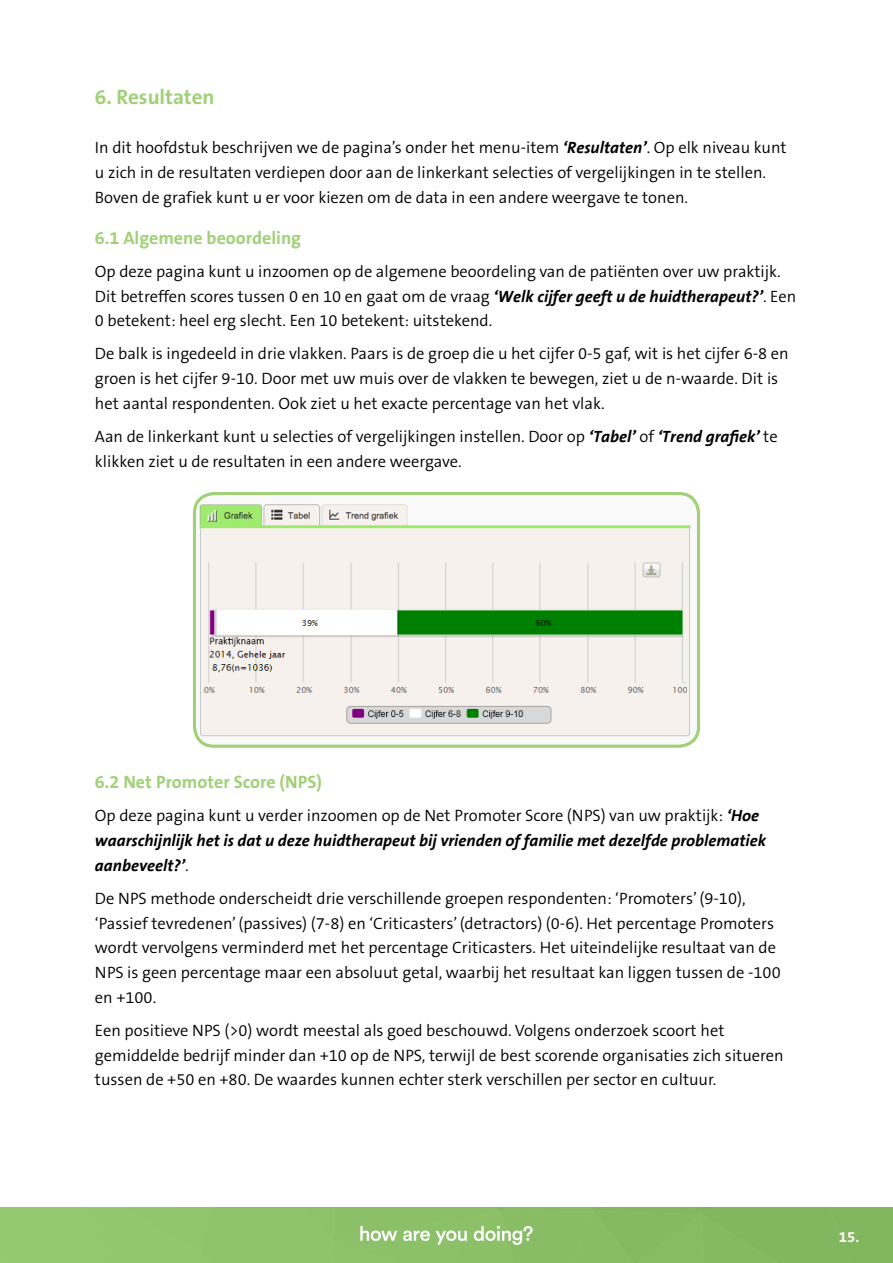
<style>
.page{position:relative;width:893px;height:1263px;background:#fff}
.page>*{position:absolute;margin:0;border:0;box-sizing:border-box;transform-origin:0 0}
.t1{font:700 21px "The Sans B7";color:#a1d078}
.t2{font:700 18px "The Sans B7";color:#a1d078}
.t3{font:300 16.5px/24.8px "The Sans B4";color:#000}
.t4{font:italic 700 16.5px/24.8px "The Sans B7";color:#000}
.t5{font:700 15px "The Sans B7";color:#fff}
.s1{font-family:"The Sans B7";font-weight:700;font-style:italic}
.s2{font-family:"The Sans B4";font-weight:300;font-style:normal}
</style>
<div class="page">
<svg style="left:0;top:1208px;width:893px;height:55px"></svg>
<img style="left:197px;top:496px;width:499px;height:248px">
<div style="left:193px;top:492px;width:507px;height:256px;border:3px solid #a1d078;border-radius:20px"></div>
<p class="t1" style="left:95px;top:85px;width:121px">6. Resultaten</p>
<p class="t3" style="left:95px;top:136px;width:693px">In dit hoofdstuk beschrijven we de pagina’s onder het menu-item <span class="s1">‘Resultaten’</span>. Op elk niveau kunt u zich in de resultaten verdiepen door aan de linkerkant selecties of vergelijkingen in te stellen.<br>Boven de grafiek kunt u er voor kiezen om de data in een andere weergave te tonen.</p>
<p class="t2" style="left:95px;top:228px;width:208px">6.1 Algemene beoordeling</p>
<p class="t3" style="left:95px;top:259px;width:703px">Op deze pagina kunt u inzoomen op de algemene beoordeling van de patiënten over uw praktijk.<br>Dit betreffen scores tussen 0 en 10 en gaat om de vraag <span class="s1">‘Welk cijfer geeft u de huidtherapeut?’</span>. Een<br>0 betekent: heel erg slecht. Een 10 betekent: uitstekend.</p>
<p class="t3" style="left:95px;top:342px;width:695px">De balk is ingedeeld in drie vlakken. Paars is de groep die u het cijfer 0-5 gaf, wit is het cijfer 6-8 en groen is het cijfer 9-10. Door met uw muis over de vlakken te bewegen, ziet u de n-waarde. Dit is het aantal respondenten. Ook ziet u het exacte percentage van het vlak.</p>
<p class="t3" style="left:95px;top:424px;width:684px">Aan de linkerkant kunt u selecties of vergelijkingen instellen. Door op <span class="s1">‘Tabel’</span> of <span class="s1">‘Trend grafiek’</span> te klikken ziet u de resultaten in een andere weergave.</p>
<p class="t2" style="left:95px;top:773px;width:228px">6.2 Net Promoter Score (NPS)</p>
<p class="t3" style="left:95px;top:804px;width:666px">Op deze pagina kunt u verder inzoomen op de Net Promoter Score (NPS) van uw praktijk: <span class="s1">‘Hoe</span></p>
<p class="t4" style="left:95px;top:829px;width:673px">waarschijnlijk het is dat u deze huidtherapeut bij vrienden of familie met dezelfde problematiek aanbeveelt?’<span class="s2">.</span></p>
<p class="t3" style="left:95px;top:886px;width:687px">De NPS methode onderscheidt drie verschillende groepen respondenten: ‘Promoters’ (9-10), ‘Passief tevredenen’ (passives) (7-8) en ‘Criticasters’ (detractors) (0-6). Het percentage Promoters wordt vervolgens verminderd met het percentage Criticasters. Het uiteindelijke resultaat van de NPS is geen percentage maar een absoluut getal, waarbij het resultaat kan liggen tussen de -100 en +100.</p>
<p class="t3" style="left:95px;top:1018px;width:690px">Een positieve NPS (&gt;0) wordt meestal als goed beschouwd. Volgens onderzoek scoort het gemiddelde bedrijf minder dan +10 op de NPS, terwijl de best scorende organisaties zich situeren tussen de +50 en +80. De waardes kunnen echter sterk verschillen per sector en cultuur.</p>
<p class="t5" style="left:839px;top:1228px;width:22px">15.</p>
</div>
